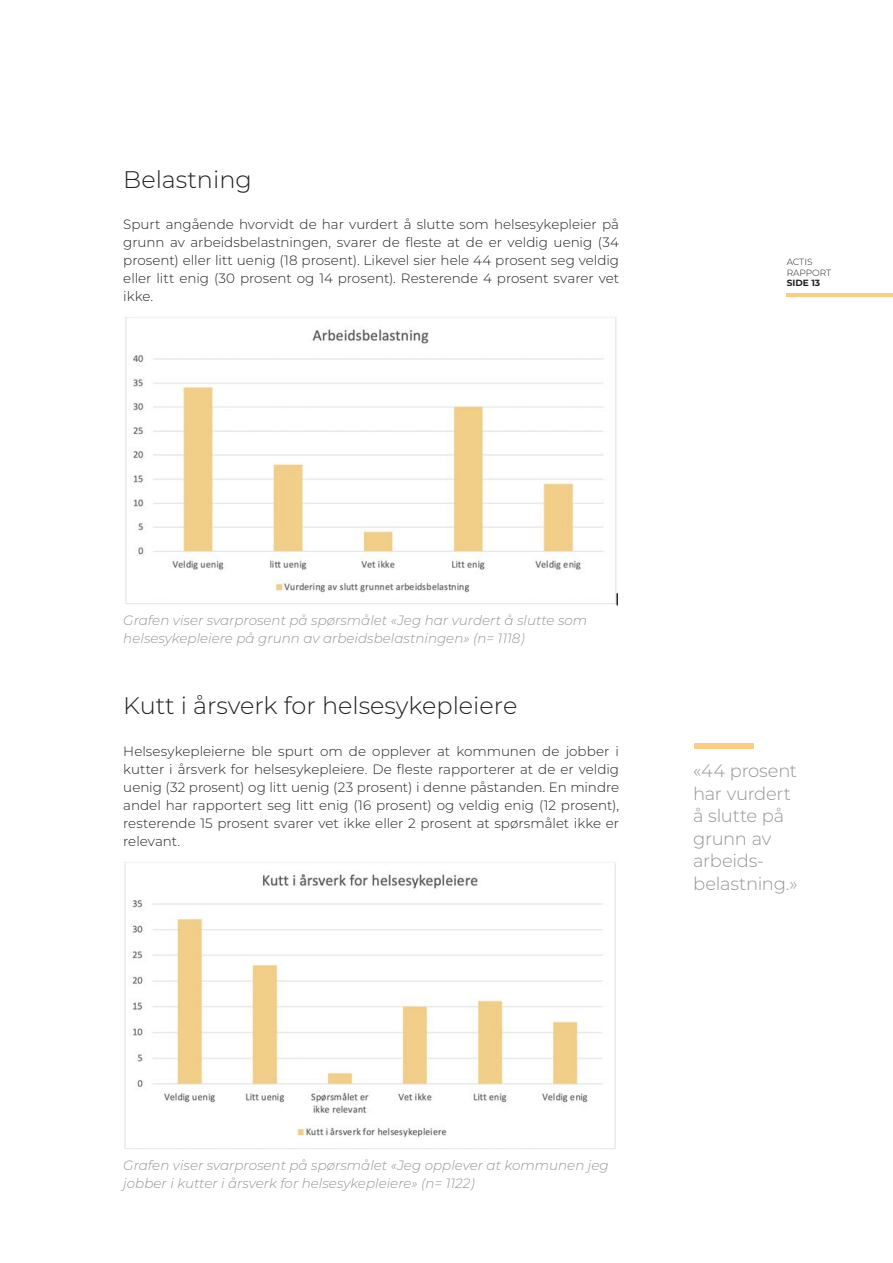
<style>
.page{position:relative;width:893px;height:1263px;background:#fff}
.page>*{position:absolute;margin:0;border:0;box-sizing:border-box;transform-origin:0 0}
.Tittelnivå_2{font:300 24px "Montserrat";color:#231f20}
.Sitat{font:300 18px/22.5px "Montserrat";letter-spacing:-.015em;color:#939598}
.Brødtekst_inn{font:300 13.5px/18px "Montserrat";color:#231f20;text-align:justify}
.Bildetekst{font:italic 300 13.5px/18px "Montserrat";color:#939598}
.t1{font:300 9px/10.5px "Montserrat";color:#231f20}
.t2{font:700 9px "Montserrat";color:#231f20}
</style>
<div class="page">
<hr style="left:787px;top:293px;width:106px;height:4px;background:#fdcb82">
<img style="left:125px;top:317px;width:493px;height:289px">
<img style="left:124px;top:862px;width:492px;height:287px">
<div style="left:694px;top:743px;width:60px;height:5px;background:#fdcb82"></div>
<p class="Tittelnivå_2" style="left:123px;top:163px;width:130px">Belastning</p>
<p class="Brødtekst_inn" style="left:123px;top:215px;width:497px">Spurt angående hvorvidt de har vurdert å slutte som helsesykepleier på grunn av arbeidsbelastningen, svarer de fleste at de er veldig uenig (34 prosent) eller litt uenig (18 prosent). Likevel sier hele 44 prosent seg veldig eller litt enig (30 prosent og 14 prosent). Resterende 4 prosent svarer vet ikke.</p>
<p class="t1" style="left:787px;top:257px;width:46px">ACTIS<br>RAPPORT</p>
<p class="t2" style="left:787px;top:277px;width:35px">SIDE 13</p>
<p class="Bildetekst" style="left:123px;top:611px;width:465px">Grafen viser svarprosent på spørsmålet «Jeg har vurdert å slutte som helsesykepleiere på grunn av arbeidsbelastningen» (n= 1118)</p>
<p class="Tittelnivå_2" style="left:123px;top:689px;width:395px">Kutt i årsverk for helsesykepleiere</p>
<p class="Brødtekst_inn" style="left:123px;top:741px;width:497px">Helsesykepleierne ble spurt om de opplever at kommunen de jobber i kutter i årsverk for helsesykepleiere. De fleste rapporterer at de er veldig uenig (32 prosent) og litt uenig (23 prosent) i denne påstanden. En mindre andel har rapportert seg litt enig (16 prosent) og veldig enig (12 prosent), resterende 15 prosent svarer vet ikke eller 2 prosent at spørsmålet ikke er relevant.</p>
<p class="Sitat" style="left:693px;top:759px;width:106px">«44 prosent har vurdert å slutte på grunn av arbeids&shy;belastning.»</p>
<p class="Bildetekst" style="left:123px;top:1155px;width:487px">Grafen viser svarprosent på spørsmålet «Jeg opplever at kommunen jeg jobber i kutter i årsverk for helsesykepleiere» (n= 1122)</p>
</div>
